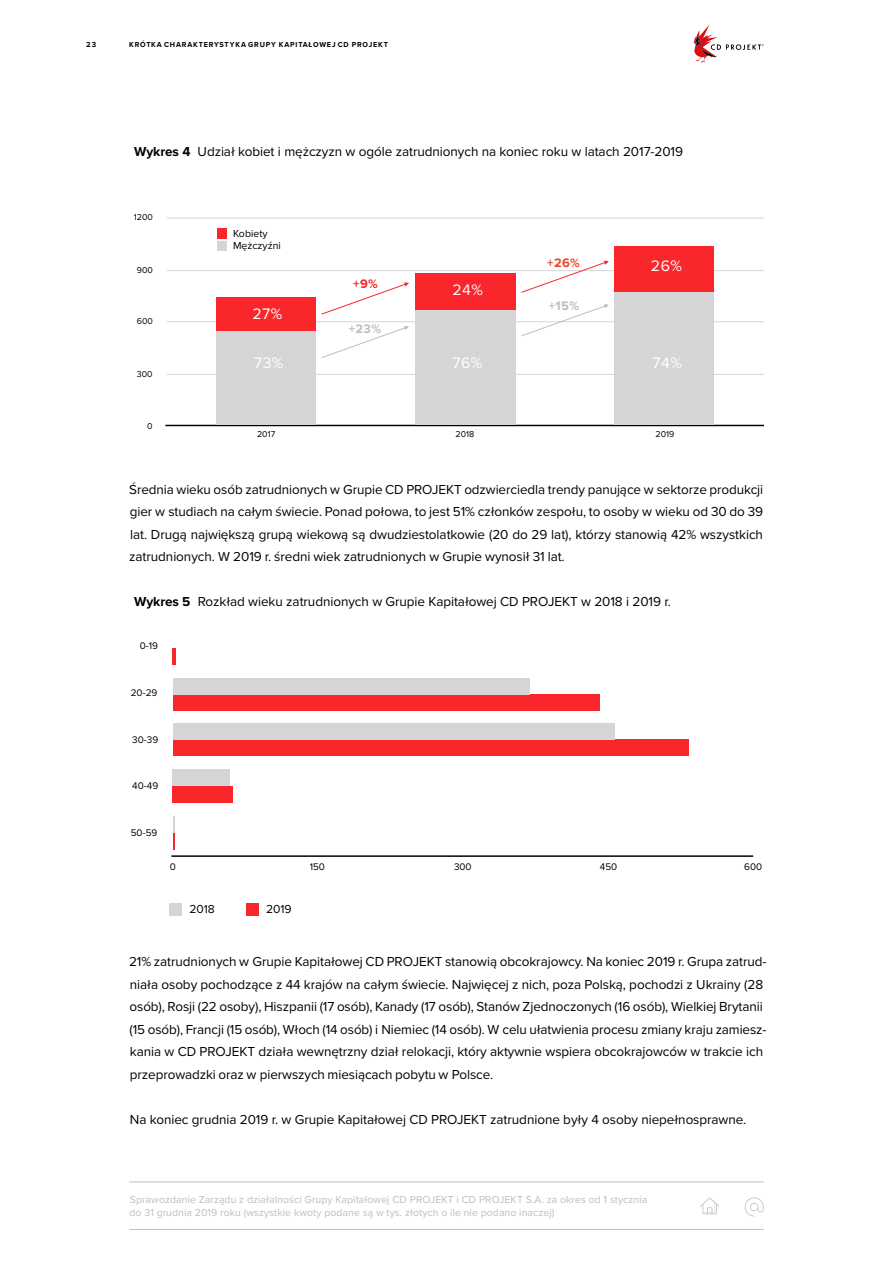
<style>
.page{position:relative;width:893px;height:1263px;background:#fff}
.page>*{position:absolute;margin:0;border:0;box-sizing:border-box;transform-origin:0 0}
.t1{font:15.75px "Proxima Nova";letter-spacing:.03em;color:#fff}
.t2{font:13.5px/22.5px "Proxima Nova";letter-spacing:-.005em;color:#000;text-align:justify}
.t3{font:700 12.75px "Proxima Nova";color:#bebebe}
.t4{font:700 12.75px "Proxima Nova";color:#ed462f}
.t5{font:700 12.75px "Proxima Nova";color:#f9262c}
.t6{font:12px "Proxima Nova";color:#000}
.t7{font:10.5px/12.6px "Proxima Nova";letter-spacing:.005em;color:#bebebe}
.t8{font:10.5px "Proxima Nova";color:#000}
.t9{font:9.9px "Proxima Nova";color:#000}
.t10{font:8.85px "Proxima Nova";color:#000}
.t11{font:700 7.5px "Proxima Nova";letter-spacing:.115em;color:#000}
.s1{font-weight:700}
</style>
<div class="page">
<hr style="left:129px;top:1182px;width:635px;height:1px;background:#bebebe">
<hr style="left:129px;top:1229px;width:635px;height:1px;background:#bebebe">
<svg style="left:700px;top:1197px;width:19px;height:17px"></svg>
<svg style="left:745px;top:1197px;width:19px;height:19px"></svg>
<hr style="left:167px;top:374px;width:597px;height:1px;background:#d5d5d5">
<hr style="left:167px;top:321px;width:597px;height:1px;background:#d5d5d5">
<hr style="left:167px;top:270px;width:597px;height:1px;background:#d5d5d5">
<hr style="left:167px;top:218px;width:597px;height:1px;background:#d5d5d5">
<hr style="left:166px;top:425px;width:598px;height:1px;background:#000">
<div style="left:216px;top:297px;width:100px;height:34px;background:#f9262c"></div>
<div style="left:415px;top:273px;width:101px;height:37px;background:#f9262c"></div>
<div style="left:615px;top:246px;width:99px;height:46px;background:#f9262c"></div>
<div style="left:216px;top:331px;width:100px;height:94px;background:#d5d5d5"></div>
<div style="left:415px;top:310px;width:101px;height:115px;background:#d5d5d5"></div>
<div style="left:615px;top:292px;width:99px;height:133px;background:#d5d5d5"></div>
<div style="left:218px;top:241px;width:9px;height:9px;background:#d5d5d5"></div>
<div style="left:218px;top:228px;width:9px;height:10px;background:#f9262c"></div>
<svg style="left:321px;top:326px;width:88px;height:32px"></svg>
<svg style="left:321px;top:282px;width:88px;height:33px"></svg>
<svg style="left:520px;top:304px;width:89px;height:32px"></svg>
<svg style="left:521px;top:261px;width:88px;height:32px"></svg>
<hr style="left:172px;top:855px;width:580px;height:2px;background:#000">
<hr style="left:173px;top:648px;width:3px;height:16px;background:#f9262c">
<div style="left:173px;top:694px;width:427px;height:17px;background:#f9262c"></div>
<div style="left:173px;top:740px;width:515px;height:16px;background:#f9262c"></div>
<div style="left:173px;top:786px;width:60px;height:17px;background:#f9262c"></div>
<div style="left:173px;top:678px;width:356px;height:16px;background:#d5d5d5"></div>
<div style="left:173px;top:723px;width:442px;height:17px;background:#d5d5d5"></div>
<div style="left:173px;top:770px;width:57px;height:16px;background:#d5d5d5"></div>
<svg style="left:173px;top:816px;width:1px;height:33px"></svg>
<div style="left:170px;top:903px;width:12px;height:12px;background:#d5d5d5"></div>
<div style="left:247px;top:903px;width:12px;height:12px;background:#f9262c"></div>
<svg style="left:693px;top:25px;width:71px;height:38px"></svg>
<p class="t11" style="left:86px;top:39px;width:11px">23</p>
<p class="t11" style="left:129px;top:39px;width:12px">KRÓTKA</p>
<p class="t11" style="left:164px;top:39px;width:7px">CHARAKTERYSTYKA</p>
<p class="t11" style="left:248px;top:39px;width:12px">GRUPY</p>
<p class="t11" style="left:279px;top:39px;width:12px">KAPITAŁOWEJ</p>
<p class="t11" style="left:338px;top:39px;width:52px">CD PROJEKT</p>
<p class="t2" style="left:134px;top:140px;width:550px"><span class="s1">WYKRES 4</span> Udział kobiet i mężczyzn w ogóle zatrudnionych na koniec roku w latach 2017-2019</p>
<p class="t10" style="left:134px;top:212px;width:21px">1200</p>
<p class="t10" style="left:137px;top:265px;width:18px">900</p>
<p class="t10" style="left:137px;top:316px;width:18px">600</p>
<p class="t10" style="left:137px;top:369px;width:17px">300</p>
<p class="t10" style="left:147px;top:421px;width:7px">0</p>
<p class="t8" style="left:233px;top:227px;width:36px">Kobiety</p>
<p class="t8" style="left:233px;top:239px;width:49px">Mężczyźni</p>
<p class="t1" style="left:253px;top:305px;width:31px">27%</p>
<p class="t5" style="left:353px;top:276px;width:26px">+9%</p>
<p class="t3" style="left:349px;top:321px;width:34px">+23%</p>
<p class="t1" style="left:452px;top:281px;width:32px">24%</p>
<p class="t4" style="left:547px;top:255px;width:34px">+26%</p>
<p class="t3" style="left:549px;top:299px;width:32px">+15%</p>
<p class="t1" style="left:651px;top:257px;width:33px">26%</p>
<p class="t1" style="left:254px;top:353px;width:31px">73%</p>
<p class="t1" style="left:452px;top:353px;width:31px">76%</p>
<p class="t1" style="left:652px;top:353px;width:31px">74%</p>
<p class="t10" style="left:257px;top:429px;width:20px">2017</p>
<p class="t10" style="left:455px;top:429px;width:20px">2018</p>
<p class="t10" style="left:655px;top:429px;width:20px">2019</p>
<p class="t2" style="left:129px;top:477px;width:635px">Średnia wieku osób zatrudnionych w Grupie CD PROJEKT odzwierciedla trendy panujące w sektorze produkcji gier w studiach na całym świecie. Ponad połowa, to jest 51% członków zespołu, to osoby w wieku od 30 do 39 lat. Drugą największą grupą wiekową są dwudziestolatkowie (20 do 29 lat), którzy stanowią 42% wszystkich zatrudnionych. W 2019 r. średni wiek zatrudnionych w Grupie wynosił 31 lat.</p>
<p class="t2" style="left:134px;top:590px;width:538px"><span class="s1">WYKRES 5</span> Rozkład wieku zatrudnionych w Grupie Kapitałowej CD PROJEKT w 2018 i 2019 r.</p>
<p class="t9" style="left:140px;top:640px;width:20px">0-19</p>
<p class="t9" style="left:131px;top:687px;width:28px">20-29</p>
<p class="t9" style="left:132px;top:734px;width:27px">30-39</p>
<p class="t9" style="left:132px;top:780px;width:27px">40-49</p>
<p class="t9" style="left:131px;top:827px;width:28px">50-59</p>
<p class="t9" style="left:170px;top:861px;width:8px">0</p>
<p class="t9" style="left:310px;top:861px;width:17px">150</p>
<p class="t9" style="left:454px;top:861px;width:19px">300</p>
<p class="t9" style="left:600px;top:861px;width:19px">450</p>
<p class="t9" style="left:744px;top:861px;width:20px">600</p>
<p class="t6" style="left:189px;top:902px;width:27px">2018</p>
<p class="t6" style="left:266px;top:902px;width:27px">2019</p>
<p class="t2" style="left:129px;top:950px;width:639px;text-align:left">21% zatrudnionych w Grupie Kapitałowej CD PROJEKT stanowią obcokrajowcy. Na koniec 2019 r. Grupa zatrud&shy;niała osoby pochodzące z 44 krajów na całym świecie. Najwięcej z nich, poza Polską, pochodzi z Ukrainy (28 osób), Rosji (22 osoby), Hiszpanii (17 osób), Kanady (17 osób), Stanów Zjednoczonych (16 osób), Wielkiej Brytanii (15 osób), Francji (15 osób), Włoch (14 osób) i Niemiec (14 osób). W celu ułatwienia procesu zmiany kraju zamiesz&shy;kania w CD PROJEKT działa wewnętrzny dział relokacji, który aktywnie wspiera obcokrajowców w trakcie ich przeprowadzki oraz w pierwszych miesiącach pobytu w Polsce.</p>
<p class="t2" style="left:130px;top:1107px;width:618px">Na koniec grudnia 2019 r. w Grupie Kapitałowej CD PROJEKT zatrudnione były 4 osoby niepełnosprawne.</p>
<p class="t7" style="left:130px;top:1193px;width:519px">Sprawozdanie Zarządu z działalności Grupy Kapitałowej CD PROJEKT i CD PROJEKT S.A. za okres od 1 stycznia do 31 grudnia 2019 roku (wszystkie kwoty podane są w tys. złotych o ile nie podano inaczej)</p>
</div>
